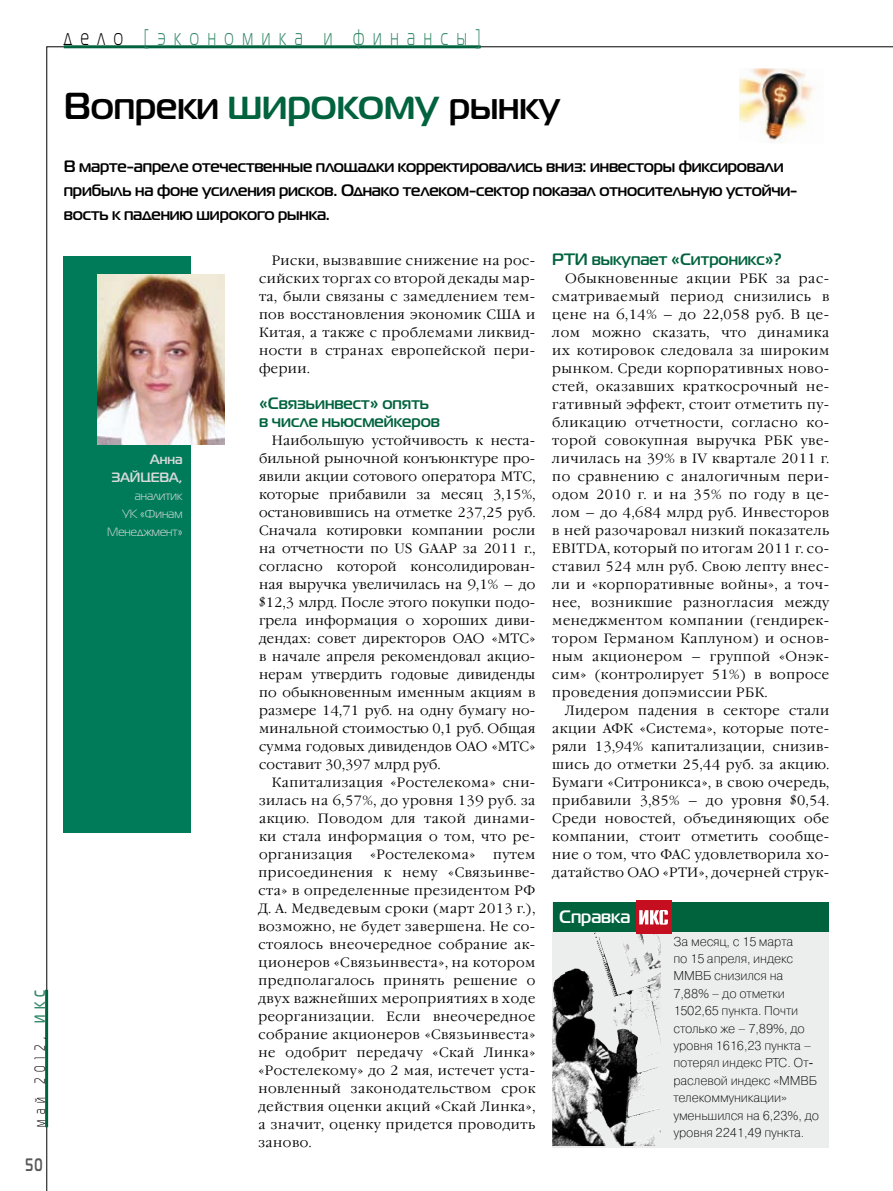
<style>
.page{position:relative;width:893px;height:1191px;background:#fff}
.page>*{position:absolute;margin:0;border:0;box-sizing:border-box;transform-origin:0 0}
.t1{font:700 37.5px "Magistral C";color:#000}
.t2{font:22.5px "Magistral C";letter-spacing:.55em;color:#358969;scale:.7 1}
.t3{font:700 18px "Magistral C";color:#fff}
.t4{font:700 18px "Magistral C";color:#58585a;scale:.7 1}
.t5{font:700 16.5px/24px "Magistral C";letter-spacing:-.01em;color:#000}
.t6{font:700 16.5px/18px "Magistral C";color:#00633e}
.t7{font:15px "Magistral C";letter-spacing:.55em;color:#000;scale:.7 1}
.t8{font:300 13.5px/18px "Garamond C";letter-spacing:.04em;color:#000;text-align:justify}
.t9{font:700 13.5px/18px "Magistral C";color:#d9dadb;text-align:right}
.t10{font:12.75px/17.4px "Pragmatica Light C";letter-spacing:-.01em;color:#000}
.t11{font:12px/18px "Magistral C";color:#d9dadb;text-align:right}
.s1{color:#000}
.s2{font-weight:700;color:#358969}
.s3{font-size:42px;color:#00633e}
</style>
<div class="page">
<hr style="left:45px;top:989px;width:3px;height:138px;background:#00633e">
<hr style="left:64px;top:45px;width:417px;height:3px;background:#00633e">
<img style="left:739px;top:68px;width:76px;height:75px">
<div style="left:63px;top:256px;width:128px;height:577px;background:#007b59"></div>
<img style="left:97px;top:274px;width:128px;height:170px">
<svg style="left:552px;top:902px;width:277px;height:245px;background:#cbcccc"></svg>
<img style="left:591px;top:931px;width:70px;height:66px">
<div style="left:553px;top:902px;width:276px;height:29px;background:#00633e"></div>
<div style="left:636px;top:900px;width:35px;height:34px;background:#c50e1f"></div>
<svg style="left:639px;top:910px;width:29px;height:14px"></svg>
<h2 class="t2" style="left:64px;top:26px;width:597px"><span class="s1">дело</span> [экономика и финансы]</h2>
<p class="t7" style="left:32px;top:1127px;width:198px;rotate:-90deg">май 2012, <span class="s2">ИКС</span></p>
<h3 class="t4" style="left:26px;top:1154px;width:26px">50</h3>
<h1 class="t1" style="left:64px;top:83px;width:498px">Вопреки <span class="s3">широкому</span> рынку</h1>
<p class="t5" style="left:64px;top:154px;width:735px">В марте-апреле отечественные площадки корректировались вниз: инвесторы фиксировали прибыль на фоне усиления рисков. Однако телеком-сектор показал относительную устойчи&shy;вость к падению широкого рынка.</p>
<p class="t9" style="left:111px;top:450px;width:73px">Анна<br>ЗАЙЦЕВА,</p>
<p class="t11" style="left:107px;top:486px;width:77px">аналитик<br>УК «Финам<br>Менеджмент»</p>
<p class="t8" style="left:259px;top:252px;width:278px;text-indent:13px">Риски, вызвавшие снижение на рос&shy;сийских торгах со второй декады мар&shy;та, были связаны с замедлением тем&shy;пов восстановления экономик США и Китая, а также с проблемами ликвид&shy;ности в странах европейской пери&shy;ферии.</p>
<p class="t6" style="left:259px;top:394px;width:183px">«Связьинвест» опять в числе ньюсмейкеров</p>
<p class="t8" style="left:259px;top:432px;width:278px;text-indent:13px">Наибольшую устойчивость к неста&shy;бильной рыночной конъюнктуре про&shy;явили акции сотового оператора МТС, которые прибавили за месяц 3,15%, остановившись на отметке 237,25 руб.<br>Сначала котировки компании росли на отчетности по US GAAP за 2011 г., согласно которой консолидирован&shy;ная выручка увеличилась на 9,1% – до $12,3 млрд. После этого покупки подо&shy;грела информация о хороших диви&shy;дендах: совет директоров ОАО «МТС» в начале апреля рекомендовал акцио&shy;нерам утвердить годовые дивиденды по обыкновенным именным акциям в размере 14,71 руб. на одну бумагу но&shy;минальной стоимостью 0,1 руб. Общая сумма годовых дивидендов ОАО «МТС» составит 30,397 млрд руб.</p>
<p class="t8" style="left:259px;top:774px;width:278px;text-indent:13px">Капитализация «Ростелекома» сни&shy;зилась на 6,57%, до уровня 139 руб. за акцию. Поводом для такой динами&shy;ки стала информация о том, что ре&shy;организация</p>
<p class="t8" style="left:370px;top:846px;width:107px">«Ростелекома»</p>
<p class="t8" style="left:258px;top:846px;width:278px;text-indent:235px">путем присоединения к нему «Связьинве&shy;ста» в определенные президентом РФ Д. А. Медведевым сроки (март 2013 г.), возможно, не будет завершена. Не со&shy;стоялось внеочередное собрание ак&shy;ционеров «Связьинвеста», на котором предполагалось принять решение о двух важнейших мероприятиях в ходе реорганизации. Если внеочередное собрание акционеров «Связьинвеста» не одобрит передачу «Скай Линка» «Ростелекому» до 2 мая, истечет уста&shy;новленный законодательством срок действия оценки акций «Скай Линка», а значит, оценку придется проводить заново.</p>
<p class="t6" style="left:552px;top:250px;width:231px">РТИ выкупает «Ситроникс»?</p>
<p class="t8" style="left:552px;top:270px;width:278px;text-indent:13px">Обыкновенные акции РБК за рас&shy;сматриваемый период снизились в цене на 6,14% – до 22,058 руб. В це&shy;лом можно сказать, что динамика их котировок следовала за широким рынком. Среди корпоративных ново&shy;стей, оказавших краткосрочный не&shy;гативный эффект, стоит отметить пу&shy;бликацию отчетности, согласно ко&shy;торой совокупная выручка РБК уве&shy;личилась на 39% в IV квартале 2011 г. по сравнению с аналогичным пери&shy;одом 2010 г. и на 35% по году в це&shy;лом – до 4,684 млрд руб. Инвесторов в ней разочаровал низкий показатель EBITDA, который по итогам 2011 г. со&shy;ставил 524 млн руб. Свою лепту внес&shy;ли и «корпоративные войны», а точ&shy;нее, возникшие разногласия между менеджментом компании (гендирек&shy;тором Германом Каплуном) и основ&shy;ным акционером – группой «Онэк&shy;сим» (контролирует 51%) в вопросе проведения допэмиссии РБК.</p>
<p class="t8" style="left:552px;top:702px;width:278px;text-indent:13px">Лидером падения в секторе стали акции АФК «Система», которые поте&shy;ряли 13,94% капитализации, снизив&shy;шись до отметки 25,44 руб. за акцию.<br>Бумаги «Ситроникса», в свою очередь, прибавили 3,85% – до уровня $0,54.<br>Среди новостей, объединяющих обе компании, стоит отметить сообще&shy;ние о том, что ФАС удовлетворила хо&shy;датайство ОАО «РТИ», дочерней струк-</p>
<h3 class="t3" style="left:559px;top:906px;width:73px">Справка</h3>
<p class="t10" style="left:673px;top:932px;width:147px">За месяц, с 15 марта<br>по 15 апреля, индекс<br>ММВБ снизился на<br>7,88% – до отметки<br>1502,65 пункта. Почти столько же – 7,89%, до уровня 1616,23 пункта – потерял индекс РТС. От&shy;раслевой индекс «ММВБ телекоммуникации» уменьшился на 6,23%, до уровня 2241,49 пункта.</p>
</div>
